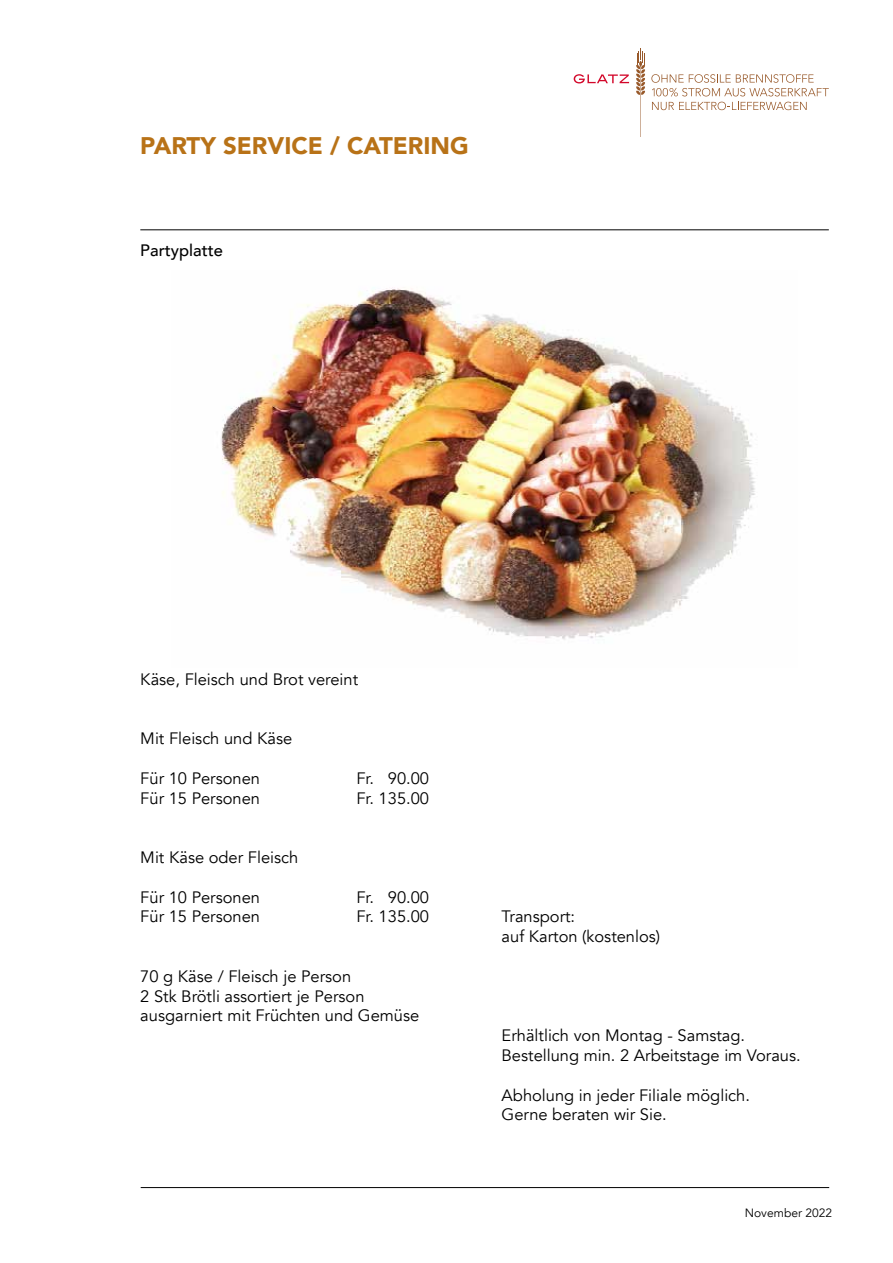
<style>
.page{position:relative;width:893px;height:1263px;background:#fff}
.page>*{position:absolute;margin:0;border:0;box-sizing:border-box;transform-origin:0 0}
.t1{font:900 24px "Avenir";color:#b87217}
.t2{font:16.5px/19.8px "Avenir";color:#000}
.t3{font:500 16.5px "Avenir";color:#000}
.t4{font:12px "Avenir";color:#000}
</style>
<div class="page">
<img style="left:221px;top:287px;width:534px;height:353px">
<hr style="left:140px;top:230px;width:689px;height:1px;background:#000">
<hr style="left:141px;top:1187px;width:688px;height:1px;background:#000">
<svg style="left:651px;top:74px;width:178px;height:36px"></svg>
<svg style="left:574px;top:74px;width:55px;height:9px"></svg>
<svg style="left:636px;top:49px;width:9px;height:88px"></svg>
<h1 class="t1" style="left:140px;top:125px;width:330px">PARTY SERVICE / CATERING</h1>
<p class="t3" style="left:140px;top:236px;width:84px">Partyplatte</p>
<p class="t2" style="left:140px;top:669px;width:219px">Käse, Fleisch und Brot vereint</p>
<p class="t2" style="left:140px;top:729px;width:153px">Mit Fleisch und Käse</p>
<p class="t2" style="left:140px;top:768px;width:121px">Für 10 Personen</p>
<p class="t2" style="left:356px;top:768px;width:74px">Fr. 90.00</p>
<p class="t2" style="left:140px;top:788px;width:121px">Für 15 Personen</p>
<p class="t2" style="left:356px;top:788px;width:74px">Fr. 135.00</p>
<p class="t2" style="left:140px;top:848px;width:159px">Mit Käse oder Fleisch</p>
<p class="t2" style="left:140px;top:887px;width:121px">Für 10 Personen</p>
<p class="t2" style="left:356px;top:887px;width:74px">Fr. 90.00</p>
<p class="t2" style="left:140px;top:907px;width:121px">Für 15 Personen</p>
<p class="t2" style="left:356px;top:907px;width:74px">Fr. 135.00</p>
<p class="t2" style="left:140px;top:966px;width:280px">70 g Käse / Fleisch je Person<br>2 Stk Brötli assortiert je Person ausgarniert mit Früchten und Gemüse</p>
<p class="t2" style="left:502px;top:907px;width:160px">Transport:<br>auf Karton (kostenlos)</p>
<p class="t2" style="left:502px;top:1026px;width:301px">Erhältlich von Montag - Samstag.<br>Bestellung min. 2 Arbeitstage im Voraus.</p>
<p class="t2" style="left:502px;top:1085px;width:250px">Abholung in jeder Filiale möglich.<br>Gerne beraten wir Sie.</p>
<p class="t4" style="left:745px;top:1205px;width:89px">November 2022</p>
</div>
